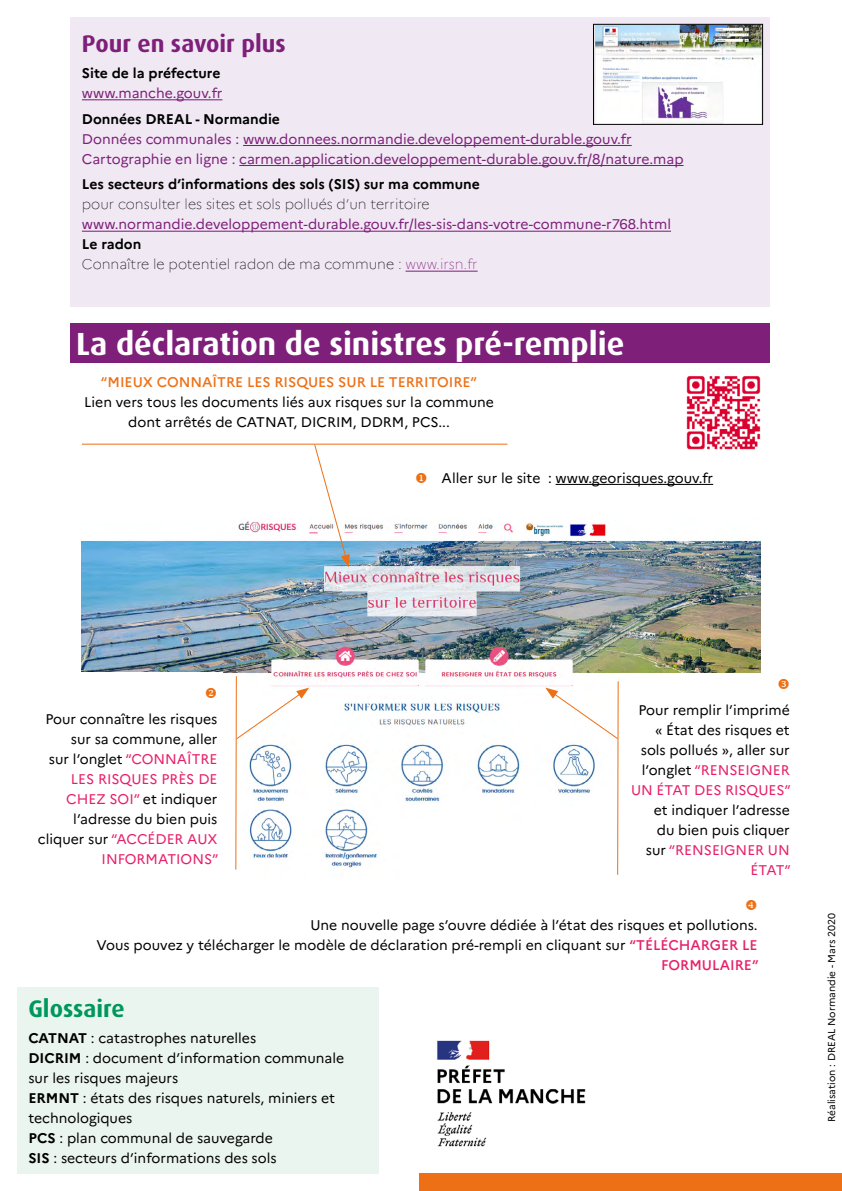
<style>
.page{position:relative;width:842px;height:1191px;background:#fff}
.page>*{position:absolute;margin:0;border:0;box-sizing:border-box;transform-origin:0 0}
.t1{font:700 32px "Dax OT";color:#fff}
.t2{font:700 24px "Dax OT";color:#7e1f7a}
.t3{font:700 24px "Dax OT";color:#00975c}
.t4{font:14px/20px "Marianne";color:#000;text-align:right}
.t5{font:14px/20px "Marianne";color:#7e1f7a}
.t6{font:100 14px/20px "Marianne";color:#000}
.t7{font:700 14px "Marianne";color:#000}
.t8{font:500 14px "Marianne";color:#ed7016}
.t9{font:10px "Marianne";color:#000}
.s1{font-weight:700}
.s2{color:#7e1f7a}
.s3{color:#ed7016}
.s4{color:#e71f69}
.s5{font-weight:500;color:#e71f69}
</style>
<div class="page">
<div style="left:420px;top:1174px;width:422px;height:17px;background:#ed7016"></div>
<div style="left:71px;top:17px;width:699px;height:289px;background:#f0e8f3"></div>
<hr style="left:82px;top:99px;width:140px;height:1px;background:#7e1f7a">
<hr style="left:243px;top:145px;width:389px;height:1px;background:#7e1f7a">
<hr style="left:239px;top:165px;width:445px;height:1px;background:#7e1f7a">
<hr style="left:82px;top:231px;width:589px;height:1px;background:#7e1f7a">
<hr style="left:406px;top:271px;width:72px;height:1px;background:#7e1f7a">
<img style="left:595px;top:26px;width:166px;height:97px">
<div style="left:593px;top:24px;width:170px;height:101px;border:1px solid #000"></div>
<div style="left:17px;top:987px;width:362px;height:187px;background:#ebf5f0"></div>
<img style="left:437px;top:1040px;width:149px;height:107px">
<div style="left:71px;top:323px;width:699px;height:40px;background:#7e1f7a"></div>
<hr style="left:556px;top:484px;width:157px;height:1px;background:#000">
<hr style="left:82px;top:443px;width:425px;height:1px;background:#ed7016">
<img style="left:686px;top:376px;width:75px;height:74px">
<img style="left:81px;top:521px;width:680px;height:354px">
<svg style="left:313px;top:443px;width:37px;height:124px"></svg>
<div style="left:28px;top:671px;width:195px;height:208px;background:#fff"></div>
<svg style="left:237px;top:687px;width:72px;height:53px"></svg>
<hr style="left:235px;top:676px;width:2px;height:193px;background:#ed7016">
<div style="left:625px;top:672px;width:170px;height:208px;background:#fff"></div>
<hr style="left:617px;top:681px;width:2px;height:193px;background:#ed7016">
<svg style="left:545px;top:687px;width:74px;height:53px"></svg>
<h2 class="t2" style="left:82px;top:30px;width:205px">Pour en savoir plus</h2>
<p class="t7" style="left:82px;top:64px;width:140px">Site de la préfecture</p>
<p class="t5" style="left:82px;top:83px;width:142px">www.manche.gouv.fr</p>
<p class="t7" style="left:82px;top:110px;width:200px">Données DREAL - Normandie</p>
<p class="t5" style="left:82px;top:129px;width:603px">Données communales : www.donnees.normandie.developpement-durable.gouv.fr<br>Cartographie en ligne : carmen.application.developpement-durable.gouv.fr/8/nature.map</p>
<p class="t7" style="left:82px;top:176px;width:399px">Les secteurs d’informations des sols (SIS) sur ma commune</p>
<p class="t6" style="left:82px;top:194px;width:349px">pour consulter les sites et sols pollués d’un territoire</p>
<p class="t5" style="left:82px;top:214px;width:591px">www.normandie.developpement-durable.gouv.fr/les-sis-dans-votre-commune-r768.html</p>
<p class="t6" style="left:82px;top:234px;width:397px"><span class="s1">Le radon<br></span>Connaître le potentiel radon de ma commune : <span class="s2">www.irsn.fr</span></p>
<h1 class="t1" style="left:76px;top:326px;width:550px">La déclaration de sinistres pré-remplie</h1>
<p class="t8" style="left:101px;top:373px;width:378px">“MIEUX CONNAÎTRE LES RISQUES SUR LE TERRITOIRE”</p>
<p class="t4" style="left:84px;top:392px;width:411px;text-align:center">Lien vers tous les documents liés aux risques sur la commune dont arrêtés de CATNAT, DICRIM, DDRM, PCS...</p>
<p class="t4" style="left:415px;top:467px;width:300px"><span class="s3">◆</span> Aller sur le site : www.georisques.gouv.fr</p>
<p class="t4" style="left:38px;top:709px;width:182px">Pour connaître les risques sur sa commune, aller<br>sur l’onglet <span class="s4">“CONNAÎTRE<br>LES RISQUES PRÈS DE<br>CHEZ SOI”</span> et indiquer l’adresse du bien puis cliquer sur <span class="s4">“ACCÉDER AUX<br>INFORMATIONS”</span></p>
<p class="t4" style="left:631px;top:699px;width:161px">Pour remplir l’imprimé « État des risques et sols pollués », aller sur l’onglet <span class="s4">“RENSEIGNER<br>UN ÉTAT DES RISQUES”</span></p>
<p class="t4" style="left:646px;top:800px;width:147px">et indiquer l’adresse du bien puis cliquer sur <span class="s4">“RENSEIGNER UN<br>ÉTAT”</span></p>
<p class="t4" style="left:97px;top:914px;width:663px">Une nouvelle page s’ouvre dédiée à l’état des risques et pollutions.<br>Vous pouvez y télécharger le modèle de déclaration pré-rempli en cliquant sur <span class="s5">“TÉLÉCHARGER LE<br>FORMULAIRE”</span></p>
<h2 class="t3" style="left:28px;top:995px;width:98px">Glossaire</h2>
<p class="t4" style="left:28px;top:1027px;width:317px;text-align:left"><span class="s1">CATNAT</span> : catastrophes naturelles<br><span class="s1">DICRIM</span> : document d’information communale sur les risques majeurs<br><span class="s1">ERMNT</span> : états des risques naturels, miniers et technologiques<br><span class="s1">PCS</span> : plan communal de sauvegarde<br><span class="s1">SIS</span> : secteurs d’informations des sols</p>
<p class="t9" style="left:825px;top:1122px;width:210px;rotate:-90deg">Réalisation : DREAL Normandie - Mars 2020</p>
</div>
